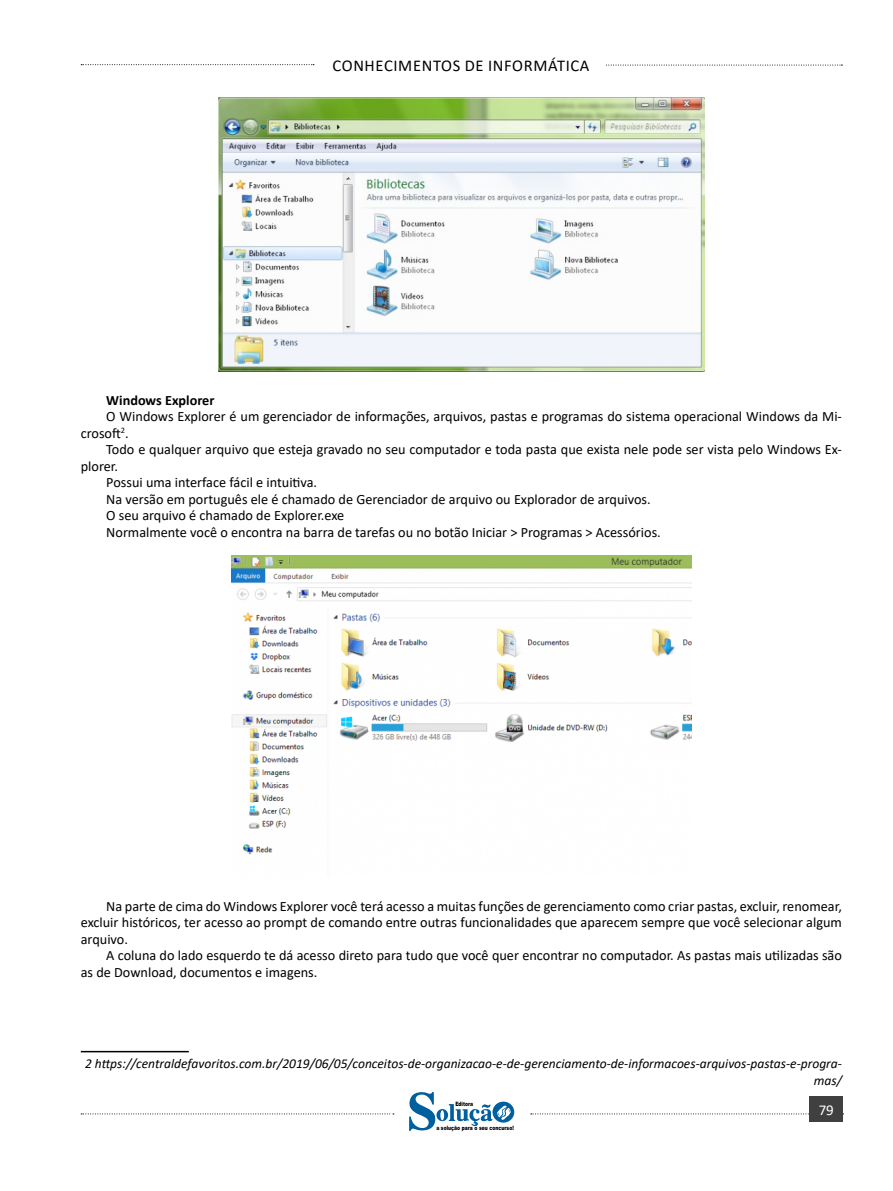
<style>
.page{position:relative;width:893px;height:1191px;background:#fff}
.page>*{position:absolute;margin:0;border:0;box-sizing:border-box;transform-origin:0 0}
.t1{font:16.5px "Calibri";letter-spacing:.04em;color:#000}
.t2{font:15px "Calibri";color:#fff}
.t3{font:14.25px/16.5px "Calibri";color:#000}
.t4{font:700 14.25px "Calibri";color:#000}
.FONT_REF{font:italic 13.5px/16.5px "Calibri";color:#000;text-align:right}
.t5{font:900 6px "Arial";color:#000;scale:.76 1}
</style>
<div class="page">
<svg style="left:81px;top:64px;width:233px;height:1px"></svg>
<svg style="left:606px;top:65px;width:236px;height:1px"></svg>
<svg style="left:81px;top:1113px;width:313px;height:1px"></svg>
<svg style="left:531px;top:1113px;width:313px;height:1px"></svg>
<div style="left:810px;top:1096px;width:33px;height:26px;background:#404040"></div>
<svg style="left:409px;top:1092px;width:105px;height:39px"></svg>
<img style="left:218px;top:98px;width:486px;height:273px">
<img style="left:231px;top:556px;width:461px;height:299px">
<hr style="left:81px;top:1051px;width:108px;height:1px;background:#000">
<p class="t1" style="left:332px;top:54px;width:259px">CONHECIMENTOS DE INFORMÁTICA</p>
<p class="t4" style="left:106px;top:390px;width:110px">Windows Explorer</p>
<p class="t3" style="left:81px;top:408px;width:763px;text-indent:26px">O Windows Explorer é um gerenciador de informações, arquivos, pastas e programas do sistema operacional Windows da Mi&shy;crosoft<sup>2</sup>.</p>
<p class="t3" style="left:81px;top:441px;width:763px;text-indent:26px">Todo e qualquer arquivo que esteja gravado no seu computador e toda pasta que exista nele pode ser vista pelo Windows Ex&shy;plorer.</p>
<p class="t3" style="left:106px;top:474px;width:212px">Possui uma interface fácil e intuitiva.</p>
<p class="t3" style="left:106px;top:490px;width:546px">Na versão em português ele é chamado de Gerenciador de arquivo ou Explorador de arquivos.</p>
<p class="t3" style="left:106px;top:507px;width:239px">O seu arquivo é chamado de Explorer.exe</p>
<p class="t3" style="left:106px;top:523px;width:556px">Normalmente você o encontra na barra de tarefas ou no botão Iniciar &gt; Programas &gt; Acessórios.</p>
<p class="t3" style="left:81px;top:897px;width:763px;text-align:justify;text-indent:26px">Na parte de cima do Windows Explorer você terá acesso a muitas funções de gerenciamento como criar pastas, excluir, renomear, excluir históricos, ter acesso ao prompt de comando entre outras funcionalidades que aparecem sempre que você selecionar algum arquivo.</p>
<p class="t3" style="left:81px;top:947px;width:763px;text-indent:26px">A coluna do lado esquerdo te dá acesso direto para tudo que você quer encontrar no computador. As pastas mais utilizadas são as de Download, documentos e imagens.</p>
<p class="FONT_REF" style="left:85px;top:1054px;width:758px">2 https://centraldefavoritos.com.br/2019/06/05/conceitos-de-organizacao-e-de-gerenciamento-de-informacoes-arquivos-pastas-e-progra&shy;mas/</p>
<p class="t5" style="left:455px;top:1099px;width:25px">Editora</p>
<p class="t5" style="left:436px;top:1123px;width:103px">a solução para o seu concurso!</p>
<p class="t2" style="left:819px;top:1099px;width:16px">79</p>
</div>
